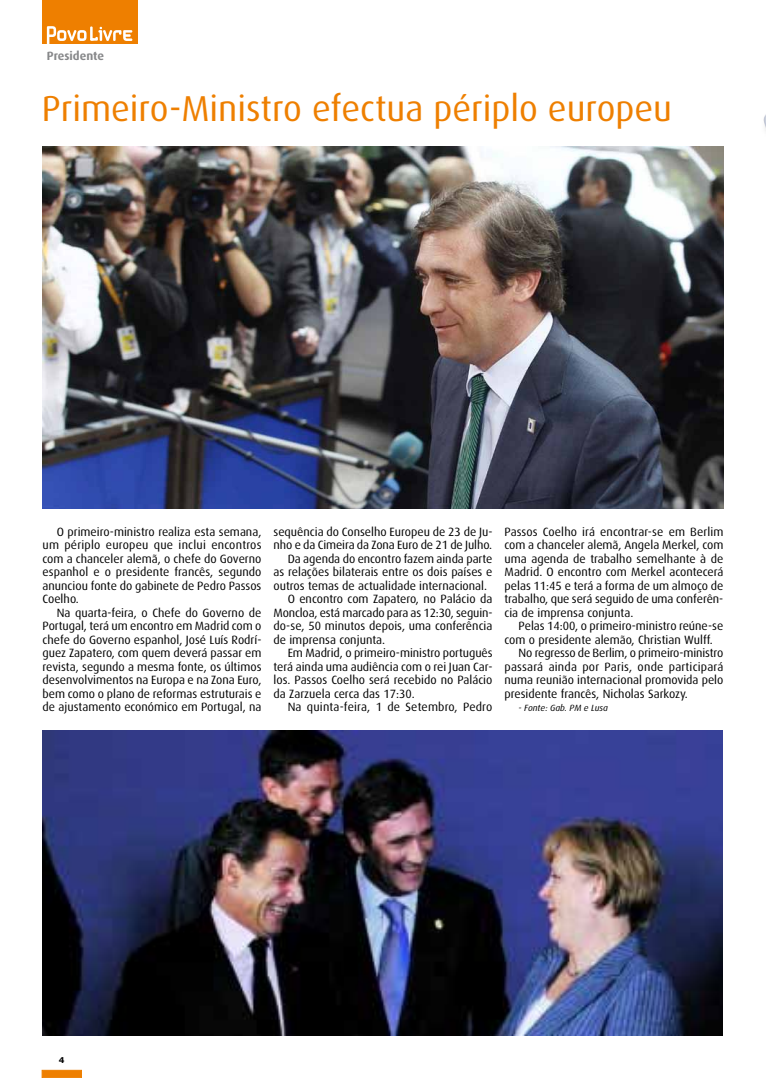
<style>
.page{position:relative;width:766px;height:1078px;background:#fff}
.page>*{position:absolute;margin:0;border:0;box-sizing:border-box;transform-origin:0 0}
.t1{font:36px "Dax";color:#ee7f00}
.t2{font:12px/13.5px "Dax";color:#000;text-align:justify}
.t3{font:700 12px "Dax";color:#87888a}
.t4{font:italic 9px "Dax";color:#000}
.t5{font:700 8px "Verdana";color:#000}
</style>
<div class="page">
<div style="left:42px;top:1069px;width:40px;height:8px;background:#ee7f00;border:1px solid #ee7f00"></div>
<div style="left:43px;top:0;width:95px;height:44px;background:#ee7f00"></div>
<svg style="left:47px;top:26px;width:85px;height:18px"></svg>
<img style="left:43px;top:730px;width:679px;height:305px">
<img style="left:43px;top:147px;width:680px;height:361px">
<p class="t3" style="left:47px;top:49px;width:59px">Presidente</p>
<h1 class="t1" style="left:42px;top:89px;width:631px">Primeiro-Ministro efectua périplo europeu</h1>
<p class="t2" style="left:43px;top:524px;width:220px;text-indent:14px">O primeiro-ministro realiza esta semana, um périplo europeu que inclui encontros com a chanceler alemã, o chefe do Governo espanhol e o presidente francês, segundo anunciou fonte do gabinete de Pedro Passos Coelho.</p>
<p class="t2" style="left:43px;top:605px;width:220px;text-indent:14px">Na quarta-feira, o Chefe do Governo de Portugal, terá um encontro em Madrid com o chefe do Governo espanhol, José Luís Rodrí&shy;guez Zapatero, com quem deverá passar em revista, segundo a mesma fonte, os últimos desenvolvimentos na Europa e na Zona Euro, bem como o plano de reformas estruturais e de ajustamento económico em Portugal, na</p>
<p class="t2" style="left:273px;top:524px;width:220px">sequência do Conselho Europeu de 23 de Ju-</p>
<p class="t2" style="left:273px;top:538px;width:220px">nho e da Cimeira da Zona Euro de 21 de Julho.</p>
<p class="t2" style="left:287px;top:551px;width:206px">Da agenda do encontro fazem ainda parte</p>
<p class="t2" style="left:273px;top:565px;width:220px">as relações bilaterais entre os dois países e</p>
<p class="t2" style="left:273px;top:578px;width:215px">outros temas de actualidade internacional.</p>
<p class="t2" style="left:287px;top:592px;width:206px">O encontro com Zapatero, no Palácio da</p>
<p class="t2" style="left:273px;top:605px;width:220px">Moncloa, está marcado para as 12:30, seguin-</p>
<p class="t2" style="left:273px;top:619px;width:220px">do-se, 50 minutos depois, uma conferência</p>
<p class="t2" style="left:273px;top:632px;width:113px">de imprensa conjunta.</p>
<p class="t2" style="left:287px;top:646px;width:206px">Em Madrid, o primeiro-ministro português</p>
<p class="t2" style="left:273px;top:659px;width:220px">terá ainda uma audiência com o rei Juan Car-</p>
<p class="t2" style="left:273px;top:673px;width:220px">los. Passos Coelho será recebido no Palácio</p>
<p class="t2" style="left:273px;top:686px;width:143px">da Zarzuela cerca das 17:30.</p>
<p class="t2" style="left:287px;top:700px;width:206px">Na quinta-feira, 1 de Setembro, Pedro</p>
<p class="t2" style="left:504px;top:524px;width:220px">Passos Coelho irá encontrar-se em Berlim com a chanceler alemã, Angela Merkel, com uma agenda de trabalho semelhante à de Madrid. O encontro com Merkel acontecerá pelas 11:45 e terá a forma de um almoço de trabalho, que será seguido de uma conferên&shy;cia de imprensa conjunta.</p>
<p class="t2" style="left:518px;top:619px;width:206px">Pelas 14:00, o primeiro-ministro reúne-se</p>
<p class="t2" style="left:504px;top:632px;width:210px">com o presidente alemão, Christian Wulff.</p>
<p class="t2" style="left:518px;top:646px;width:206px">No regresso de Berlim, o primeiro-ministro</p>
<p class="t2" style="left:504px;top:659px;width:220px">passará ainda por Paris, onde participará</p>
<p class="t2" style="left:504px;top:673px;width:220px">numa reunião internacional promovida pelo</p>
<p class="t2" style="left:504px;top:686px;width:185px">presidente francês, Nicholas Sarkozy.</p>
<p class="t4" style="left:518px;top:703px;width:91px">- Fonte: Gab. PM e Lusa</p>
<p class="t5" style="left:59px;top:1054px;width:7px">4</p>
</div>
